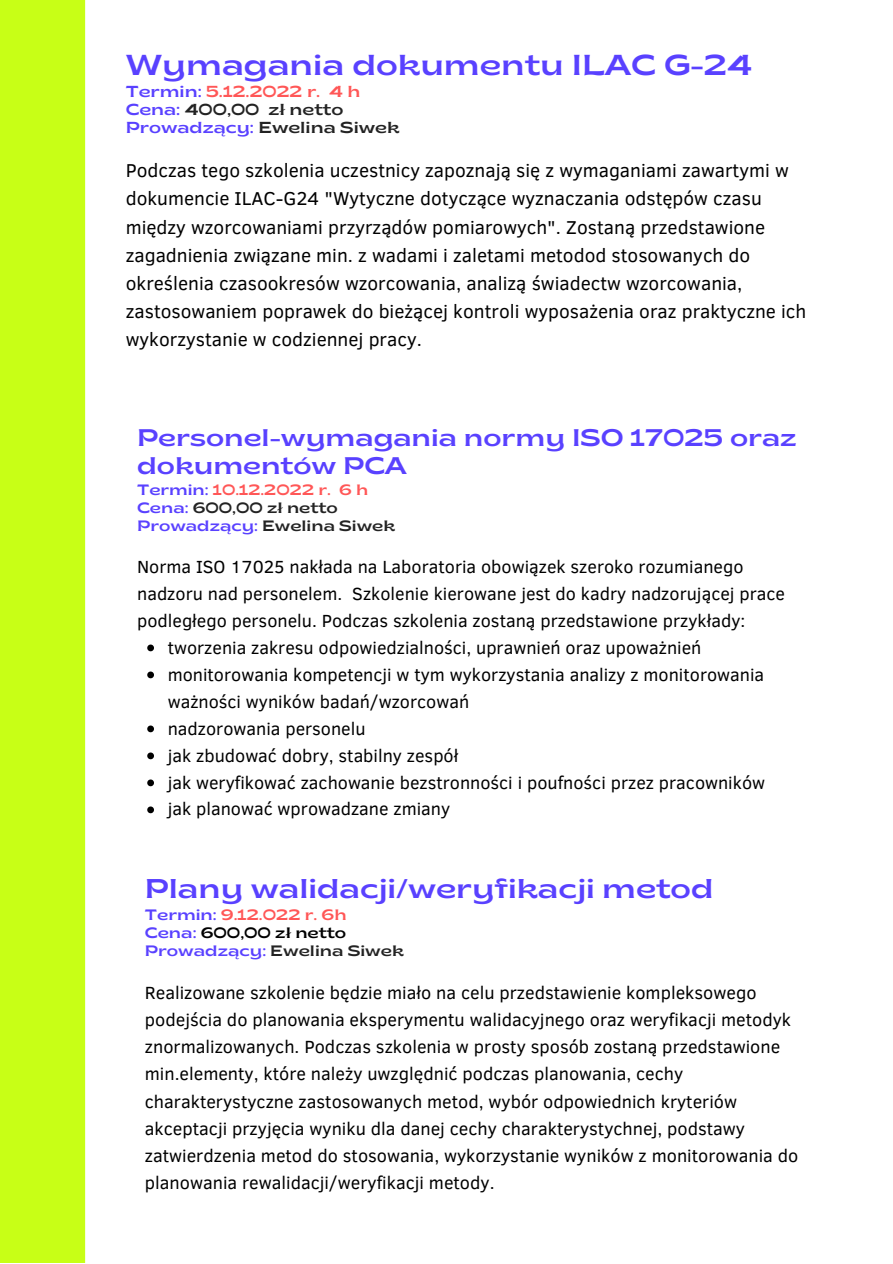
<style>
.page{position:relative;width:893px;height:1264px;background:#fff}
.page>*{position:absolute;margin:0;border:0;box-sizing:border-box;transform-origin:0 0}
.t1{font:semi-expanded 28.8px "Brice";color:#5941ff}
.t2{font:semi-expanded 27.15px "Brice";color:#5941ff}
.t3{font:semi-expanded 24px/28px "Brice";color:#5941ff}
.t4{font:19.05px/28px "Clear Sans";color:#000}
.t5{font:18px/27px "Clear Sans";color:#000}
.t6{font:semi-expanded 15.9px/18px "Brice";color:#232323}
.t7{font:semi-expanded 15px/18px "Brice";color:#232323}
.t8{font:semi-expanded 15px/18px "Brice";color:#5941ff}
.s1{color:#5941ff}
.s2{color:#ff5757}
.s3{color:#000}
.s4{color:#232323}
</style>
<div class="page">
<svg style="left:147px;top:644px;width:7px;height:7px"></svg>
<svg style="left:147px;top:671px;width:7px;height:7px"></svg>
<svg style="left:147px;top:725px;width:7px;height:7px"></svg>
<svg style="left:147px;top:752px;width:7px;height:7px"></svg>
<svg style="left:147px;top:779px;width:7px;height:7px"></svg>
<svg style="left:147px;top:806px;width:7px;height:7px"></svg>
<div style="left:0;top:0;width:85px;height:1262px;background:#c8ff16"></div>
<h1 class="t1" style="left:126px;top:53px;width:628px">Wymagania dokumentu ILAC G-24</h1>
<p class="t6" style="left:126px;top:84px;width:275px"><span class="s1">Termin:</span> <span class="s2">5.12.2022 r. 4 h<br></span><span class="s1">Cena:</span> 400,00 zł netto<br><span class="s1">Prowadzący:</span> Ewelina Siwek</p>
<p class="t4" style="left:126px;top:156px;width:682px">Podczas tego szkolenia uczestnicy zapoznają się z wymaganiami zawartymi w dokumencie ILAC-G24 "Wytyczne dotyczące wyznaczania odstępów czasu między wzorcowaniami przyrządów pomiarowych". Zostaną przedstawione zagadnienia związane min. z wadami i zaletami metodod stosowanych do określenia czasookresów wzorcowania, analizą świadectw wzorcowania, zastosowaniem poprawek do bieżącej kontroli wyposażenia oraz praktyczne ich wykorzystanie w codziennej pracy.</p>
<h3 class="t3" style="left:137px;top:426px;width:661px">Personel-wymagania normy ISO 17025 oraz dokumentów PCA</h3>
<p class="t7" style="left:137px;top:482px;width:259px"><span class="s1">Termin:</span> <span class="s2">10.12.2022 r. 6 h<br></span><span class="s1">Cena:</span> 600,00 zł netto<br><span class="s1">Prowadzący:</span> Ewelina Siwek</p>
<p class="t5" style="left:137px;top:552px;width:649px">Norma ISO 17025 nakłada na Laboratoria obowiązek szeroko rozumianego nadzoru nad personelem. Szkolenie kierowane jest do kadry nadzorującej prace podległego personelu. Podczas szkolenia zostaną przedstawione przykłady:</p>
<p class="t5" style="left:168px;top:633px;width:599px">tworzenia zakresu odpowiedzialności, uprawnień oraz upoważnień monitorowania kompetencji w tym wykorzystania analizy z monitorowania ważności wyników badań/wzorcowań<br>nadzorowania personelu<br>jak zbudować dobry, stabilny zespół<br>jak weryfikować zachowanie bezstronności i poufności przez pracowników jak planować wprowadzane zmiany</p>
<h2 class="t2" style="left:145px;top:878px;width:570px">Plany walidacji/weryfikacji metod</h2>
<p class="t8" style="left:145px;top:907px;width:260px">Termin: <span class="s2">9.12.022 r. 6h<br></span>Cena: <span class="s3">600,00 zł netto<br></span>Prowadzący: <span class="s4">Ewelina Siwek</span></p>
<p class="t5" style="left:145px;top:978px;width:655px">Realizowane szkolenie będzie miało na celu przedstawienie kompleksowego podejścia do planowania eksperymentu walidacyjnego oraz weryfikacji metodyk znormalizowanych. Podczas szkolenia w prosty sposób zostaną przedstawione min.elementy, które należy uwzględnić podczas planowania, cechy charakterystyczne zastosowanych metod, wybór odpowiednich kryteriów akceptacji przyjęcia wyniku dla danej cechy charakterystychnej, podstawy zatwierdzenia metod do stosowania, wykorzystanie wyników z monitorowania do planowania rewalidacji/weryfikacji metody.</p>
</div>
